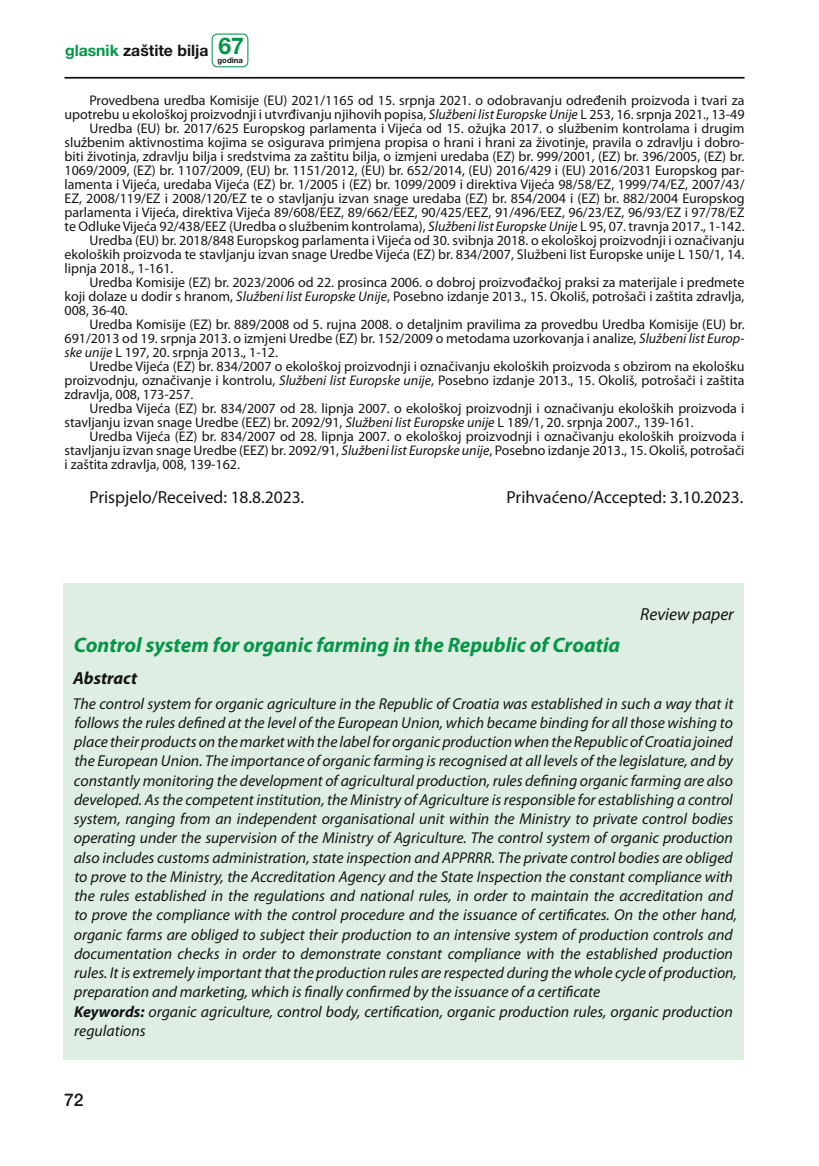
<style>
.page{position:relative;width:819px;height:1166px;background:#fff}
.page>*{position:absolute;margin:0;border:0;box-sizing:border-box;transform-origin:0 0}
.t1{font:italic 700 21px "Myriad Pro";color:#039648}
.t2{font:17.5px "Myriad Pro";color:#141517}
.t3{font:italic 17.5px "Myriad Pro";color:#141517}
.t4{font:italic 700 17.5px "Myriad Pro";color:#141517}
.t5{font:500 17.5px "Helvetica Neue LT Pro";color:#141517}
.t6{font:italic 15.75px/19.2px "Myriad Pro";color:#141517}
.t7{font:700 15.75px "Helvetica Neue LT Pro";color:#141517}
.t8{font:14px "Myriad Pro";color:#141517}
.t9{font:700 7.7px "Helvetica Neue LT Pro";color:#141517}
.s1{color:#039648}
.s2{font-size:23.1px;color:#039648}
.s3{font-style:italic}
.s4{font-weight:700}
</style>
<div class="page">
<hr style="left:64px;top:77px;width:680px;height:2px;background:#141517">
<div style="left:211px;top:34px;width:37px;height:33px;border:1px solid #039648;border-radius:5px"></div>
<div style="left:64px;top:583px;width:679px;height:476px;background:#dfeee2"></div>
<p class="t7" style="left:65px;top:44px;width:180px"><span class="s1">glasnik</span> zaštite bilja <span class="s2">67</span></p>
<p class="t9" style="left:217px;top:58px;width:27px">godina</p>
<p class="t8" style="left:89px;top:95px;width:656px">Provedbena uredba Komisije (EU) 2021/1165 оd 15. srpnja 2021. o odobravanju određenih proizvoda i tvari za</p>
<p class="t8" style="left:64px;top:109px;width:681px">upotrebu u ekološkoj proizvodnji i utvrđivanju njihovih popisa, <span class="s3">Službeni list Europske Unije</span> L 253, 16. srpnja 2021., 13-49</p>
<p class="t8" style="left:89px;top:123px;width:656px">Uredba (EU) br. 2017/625 Europskog parlamenta i Vijeća od 15. ožujka 2017. o službenim kontrolama i drugim</p>
<p class="t8" style="left:64px;top:137px;width:681px">službenim aktivnostima kojima se osigurava primjena propisa o hrani i hrani za životinje, pravila o zdravlju i dobro-</p>
<p class="t8" style="left:64px;top:151px;width:681px">biti životinja, zdravlju bilja i sredstvima za zaštitu bilja, o izmjeni uredaba (EZ) br. 999/2001, (EZ) br. 396/2005, (EZ) br.</p>
<p class="t8" style="left:64px;top:165px;width:681px">1069/2009, (EZ) br. 1107/2009, (EU) br. 1151/2012, (EU) br. 652/2014, (EU) 2016/429 i (EU) 2016/2031 Europskog par-</p>
<p class="t8" style="left:64px;top:179px;width:681px">lamenta i Vijeća, uredaba Vijeća (EZ) br. 1/2005 i (EZ) br. 1099/2009 i direktiva Vijeća 98/58/EZ, 1999/74/EZ, 2007/43/</p>
<p class="t8" style="left:64px;top:193px;width:681px">EZ, 2008/119/EZ i 2008/120/EZ te o stavljanju izvan snage uredaba (EZ) br. 854/2004 i (EZ) br. 882/2004 Europskog</p>
<p class="t8" style="left:64px;top:207px;width:681px">parlamenta i Vijeća, direktiva Vijeća 89/608/EEZ, 89/662/EEZ, 90/425/EEZ, 91/496/EEZ, 96/23/EZ, 96/93/EZ i 97/78/EZ</p>
<p class="t8" style="left:64px;top:221px;width:681px">te Odluke Vijeća 92/438/EEZ (Uredba o službenim kontrolama), <span class="s3">Službeni list Europske Unije</span> L 95, 07. travnja 2017., 1-142.</p>
<p class="t8" style="left:89px;top:235px;width:656px">Uredba (EU) br. 2018/848 Europskog parlamenta i Vijeća od 30. svibnja 2018. o ekološkoj proizvodnji i označivanju</p>
<p class="t8" style="left:64px;top:249px;width:681px">ekoloških proizvoda te stavljanju izvan snage Uredbe Vijeća (EZ) br. 834/2007, Službeni list Europske unije L 150/1, 14.</p>
<p class="t8" style="left:64px;top:263px;width:110px">lipnja 2018., 1-161.</p>
<p class="t8" style="left:89px;top:277px;width:656px">Uredba Komisije (EZ) br. 2023/2006 od 22. prosinca 2006. o dobroj proizvođačkoj praksi za materijale i predmete</p>
<p class="t8" style="left:64px;top:291px;width:681px">koji dolaze u dodir s hranom, <span class="s3">Službeni list Europske Unije</span>, Posebno izdanje 2013., 15. Okoliš, potrošači i zaštita zdravlja,</p>
<p class="t8" style="left:64px;top:305px;width:65px">008, 36-40.</p>
<p class="t8" style="left:89px;top:319px;width:656px">Uredba Komisije (EZ) br. 889/2008 od 5. rujna 2008. o detaljnim pravilima za provedbu Uredba Komisije (EU) br.</p>
<p class="t8" style="left:64px;top:333px;width:681px">691/2013 оd 19. srpnja 2013. o izmjeni Uredbe (EZ) br. 152/2009 o metodama uzorkovanja i analize, <span class="s3">Službeni list Europ-</span></p>
<p class="t8" style="left:64px;top:347px;width:215px"><span class="s3">ske unije</span> L 197, 20. srpnja 2013., 1-12.</p>
<p class="t8" style="left:89px;top:361px;width:656px">Uredbe Vijeća (EZ) br. 834/2007 o ekološkoj proizvodnji i označivanju ekoloških proizvoda s obzirom na ekološku</p>
<p class="t8" style="left:64px;top:375px;width:681px">proizvodnju, označivanje i kontrolu, <span class="s3">Službeni list Europske unije</span>, Posebno izdanje 2013., 15. Okoliš, potrošači i zaštita</p>
<p class="t8" style="left:64px;top:389px;width:130px">zdravlja, 008, 173-257.</p>
<p class="t8" style="left:89px;top:403px;width:656px">Uredba Vijeća (EZ) br. 834/2007 od 28. lipnja 2007. o ekološkoj proizvodnji i označivanju ekoloških proizvoda i</p>
<p class="t8" style="left:64px;top:417px;width:630px">stavljanju izvan snage Uredbe (EEZ) br. 2092/91, <span class="s3">Službeni list Europske unije</span> L 189/1, 20. srpnja 2007., 139-161.</p>
<p class="t8" style="left:89px;top:431px;width:656px">Uredba Vijeća (EZ) br. 834/2007 od 28. lipnja 2007. o ekološkoj proizvodnji i označivanju ekoloških proizvoda i</p>
<p class="t8" style="left:64px;top:445px;width:681px">stavljanju izvan snage Uredbe (EEZ) br. 2092/91, <span class="s3">Službeni list Europske unije</span>, Posebno izdanje 2013., 15. Okoliš, potrošači</p>
<p class="t8" style="left:64px;top:459px;width:177px">i zaštita zdravlja, 008, 139-162.</p>
<p class="t2" style="left:89px;top:490px;width:216px">Prispjelo/Received: 18.8.2023.</p>
<p class="t2" style="left:506px;top:490px;width:238px">Prihvaćeno/Accepted: 3.10.2023.</p>
<p class="t3" style="left:640px;top:607px;width:95px">Review paper</p>
<h1 class="t1" style="left:74px;top:637px;width:548px">Control system for organic farming in the Republic of Croatia</h1>
<p class="t4" style="left:73px;top:672px;width:66px">Abstract</p>
<p class="t6" style="left:73px;top:695px;width:665px">The control system for organic agriculture in the Republic of Croatia was established in such a way that it follows the rules defined at the level of the European Union, which became binding for all those wishing to place their products on the market with the label for organic production when the Republic of Croatia joined the European Union. The importance of organic farming is recognised at all levels of the legislature, and by constantly monitoring the development of agricultural production, rules defining organic farming are also developed. As the competent institution, the Ministry of Agriculture is responsible for establishing a control system, ranging from an independent organisational unit within the Ministry to private control bodies operating under the supervision of the Ministry of Agriculture. The control system of organic production also includes customs administration, state inspection and APPRRR. The private control bodies are obliged to prove to the Ministry, the Accreditation Agency and the State Inspection the constant compliance with the rules established in the regulations and national rules, in order to maintain the accreditation and to prove the compliance with the control procedure and the issuance of certificates. On the other hand, organic farms are obliged to subject their production to an intensive system of production controls and documentation checks in order to demonstrate constant compliance with the established production rules. It is extremely important that the production rules are respected during the whole cycle of production, preparation and marketing, which is finally confirmed by the issuance of a certificate<br><span class="s4">Keywords:</span> organic agriculture, control body, certification, organic production rules, organic production regulations</p>
<p class="t5" style="left:64px;top:1090px;width:21px">72</p>
</div>
